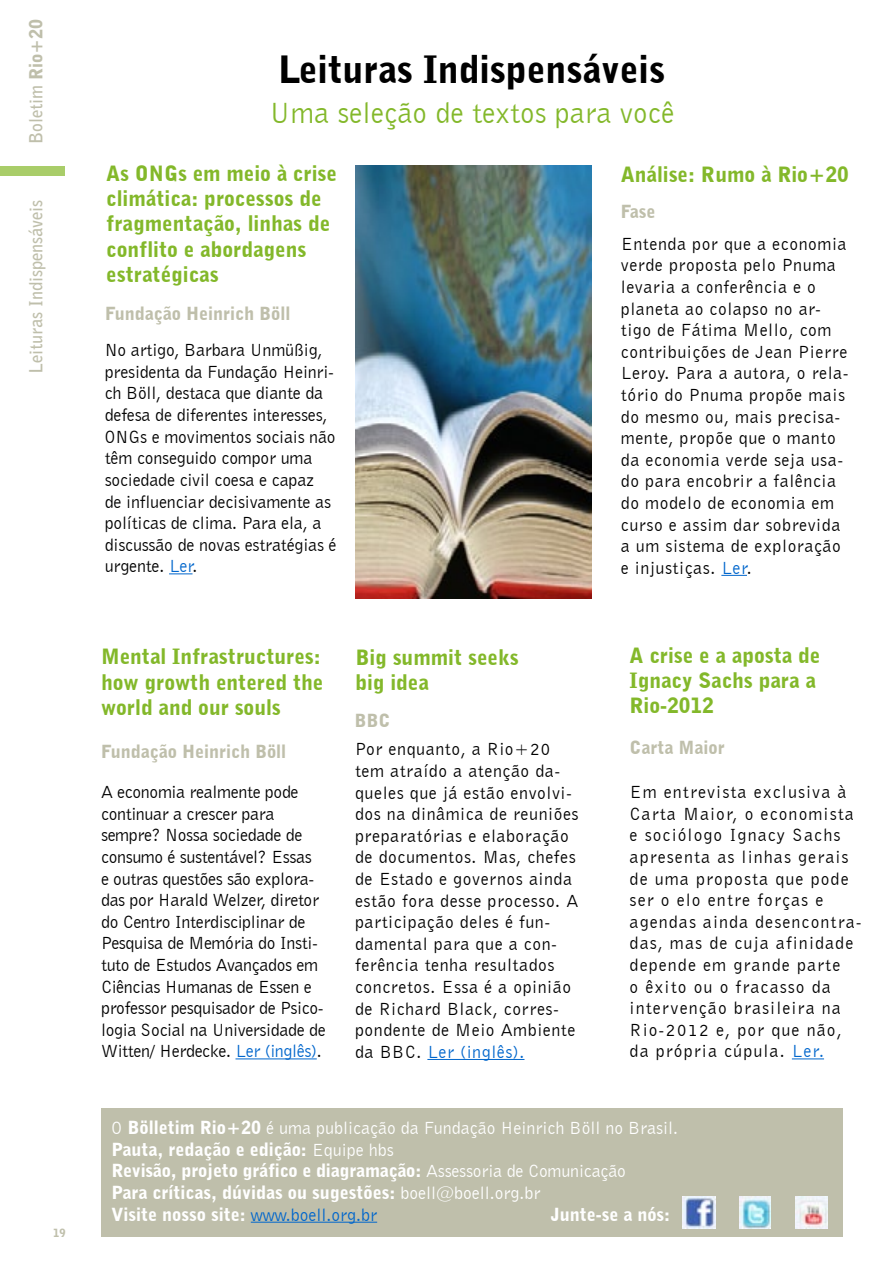
<style>
.page{position:relative;width:893px;height:1263px;background:#fff}
.page>*{position:absolute;margin:0;border:0;box-sizing:border-box;transform-origin:0 0}
.t1{font:900 37.5px "Bell Gothic BT";color:#000}
.t2{font:30px "Bell Gothic BT";color:#83b82a}
.t3{font:900 21px/25.2px "Bell Gothic BT";color:#83b82a}
.t4{font:18px/21.6px "Bell Gothic BT";letter-spacing:.03em;color:#000}
.t5{font:18px/21.6px "Bell Gothic BT";letter-spacing:-.02em;color:#000}
.t6{font:18px/21.6px "Bell Gothic BT";letter-spacing:.06em;color:#000}
.t7{font:18px/21.6px "Bell Gothic BT";letter-spacing:-.01em;color:#000}
.t8{font:900 18px/21.6px "Bell Gothic BT";color:#fff}
.t9{font:900 18px "Bell Gothic BT";color:#bfbfab}
.t10{font:700 18px "Bell Gothic BT";color:#bfbfab}
.t11{font:900 11.25px "Bell Gothic BT";color:#bfbfab}
.s1{font-weight:900}
.s2{color:#06c}
.s3{font-weight:400}
.s4{font-weight:400;color:#06c}
</style>
<div class="page">
<div style="left:0;top:166px;width:65px;height:9px;background:#a9cd69"></div>
<svg style="left:169px;top:573px;width:24px;height:1px"></svg>
<hr style="left:792px;top:1058px;width:32px;height:1px;background:#06c">
<hr style="left:235px;top:1058px;width:82px;height:1px;background:#06c">
<hr style="left:427px;top:1059px;width:97px;height:1px;background:#06c">
<svg style="left:721px;top:575px;width:26px;height:1px"></svg>
<div style="left:101px;top:1108px;width:741px;height:129px;background:#bfbfab"></div>
<hr style="left:251px;top:1222px;width:126px;height:1px;background:#06c">
<img style="left:355px;top:166px;width:236px;height:432px">
<img style="left:682px;top:1196px;width:33px;height:32px">
<img style="left:795px;top:1196px;width:32px;height:32px">
<img style="left:739px;top:1196px;width:32px;height:32px">
<p class="t10" style="left:24px;top:144px;width:126px;rotate:-90deg">Boletim <span class="s1">Rio+20</span></p>
<p class="t10" style="left:24px;top:374px;width:175px;rotate:-90deg">Leituras Indispensáveis</p>
<p class="t11" style="left:53px;top:1226px;width:14px">19</p>
<h1 class="t1" style="left:278px;top:46px;width:388px">Leituras Indispensáveis</h1>
<h2 class="t2" style="left:269px;top:95px;width:407px">Uma seleção de textos para você</h2>
<p class="t3" style="left:106px;top:160px;width:232px">As ONGs em meio à crise climática: processos de fragmentação, linhas de conflito e abordagens estratégicas</p>
<p class="t9" style="left:105px;top:302px;width:187px">Fundação Heinrich Böll</p>
<p class="t7" style="left:105px;top:339px;width:233px">No artigo, Barbara Unmüßig, presidenta da Fundação Heinri&shy;ch Böll, destaca que diante da defesa de diferentes interesses,<br>ONGs e movimentos sociais não têm conseguido compor uma sociedade civil coesa e capaz<br>de influenciar decisivamente as políticas de clima. Para ela, a discussão de novas estratégias é urgente. <span class="s2">Ler</span>.</p>
<p class="t3" style="left:101px;top:644px;width:224px">Mental Infrastructures: how growth entered the world and our souls</p>
<p class="t9" style="left:101px;top:740px;width:187px">Fundação Heinrich Böll</p>
<p class="t5" style="left:101px;top:781px;width:226px">A economia realmente pode continuar a crescer para sempre? Nossa sociedade de consumo é sustentável? Essas<br>e outras questões são explora&shy;das por Harald Welzer, diretor do Centro Interdisciplinar de<br>Pesquisa de Memória do Insti&shy;tuto de Estudos Avançados em<br>Ciências Humanas de Essen e professor pesquisador de Psico&shy;logia Social na Universidade de<br>Witten/ Herdecke. <span class="s2">Ler (inglês)</span>.</p>
<p class="t3" style="left:355px;top:644px;width:165px">Big summit seeks big idea</p>
<p class="t9" style="left:355px;top:709px;width:37px">BBC</p>
<p class="t4" style="left:355px;top:738px;width:225px">Por enquanto, a Rio+20 tem atraído a atenção da&shy;queles que já estão envolvi&shy;dos na dinâmica de reuniões preparatórias e elaboração de documentos. Mas, chefes de Estado e governos ainda estão fora desse processo. A participação deles é fun&shy;damental para que a con&shy;ferência tenha resultados concretos. Essa é a opinião de Richard Black, corres&shy;pondente de Meio Ambiente da BBC. <span class="s2">Ler (inglês).</span></p>
<p class="t3" style="left:621px;top:161px;width:230px">Análise: Rumo à Rio+20</p>
<p class="t9" style="left:621px;top:200px;width:36px">Fase</p>
<p class="t4" style="left:621px;top:232px;width:229px">Entenda por que a economia verde proposta pelo Pnuma levaria a conferência e o planeta ao colapso no ar&shy;tigo de Fátima Mello, com contribuições de Jean Pierre<br>Leroy. Para a autora, o rela&shy;tório do Pnuma propõe mais do mesmo ou, mais precisa&shy;mente, propõe que o manto da economia verde seja usa&shy;do para encobrir a falência do modelo de economia em curso e assim dar sobrevida a um sistema de exploração e injustiças. <span class="s2">Ler</span>.</p>
<p class="t3" style="left:630px;top:642px;width:192px">A crise e a aposta de<br>Ignacy Sachs para a<br>Rio-2012</p>
<p class="t9" style="left:630px;top:736px;width:97px">Carta Maior</p>
<p class="t6" style="left:630px;top:781px;width:234px">Em entrevista exclusiva à<br>Carta Maior, o economista e sociólogo Ignacy Sachs apresenta as linhas gerais de uma proposta que pode ser o elo entre forças e agendas ainda desencontra&shy;das, mas de cuja afinidade depende em grande parte<br>o êxito ou o fracasso da intervenção brasileira na<br>Rio-2012 e, por que não, da própria cúpula. <span class="s2">Ler.</span></p>
<p class="t8" style="left:112px;top:1117px;width:568px"><span class="s3">O</span> Bölletim Rio+20 <span class="s3">é uma publicação da Fundação Heinrich Böll no Brasil.<br></span>Pauta, redação e edição: <span class="s3">Equipe hbs<br></span>Revisão, projeto gráfico e diagramação: <span class="s3">Assessoria de Comunicação<br></span>Para críticas, dúvidas ou sugestões: <span class="s3">boell@boell.org.br<br></span>Visite nosso site: <span class="s4">www.boell.org.br</span></p>
<p class="t8" style="left:551px;top:1204px;width:121px">Junte-se a nós:</p>
</div>
